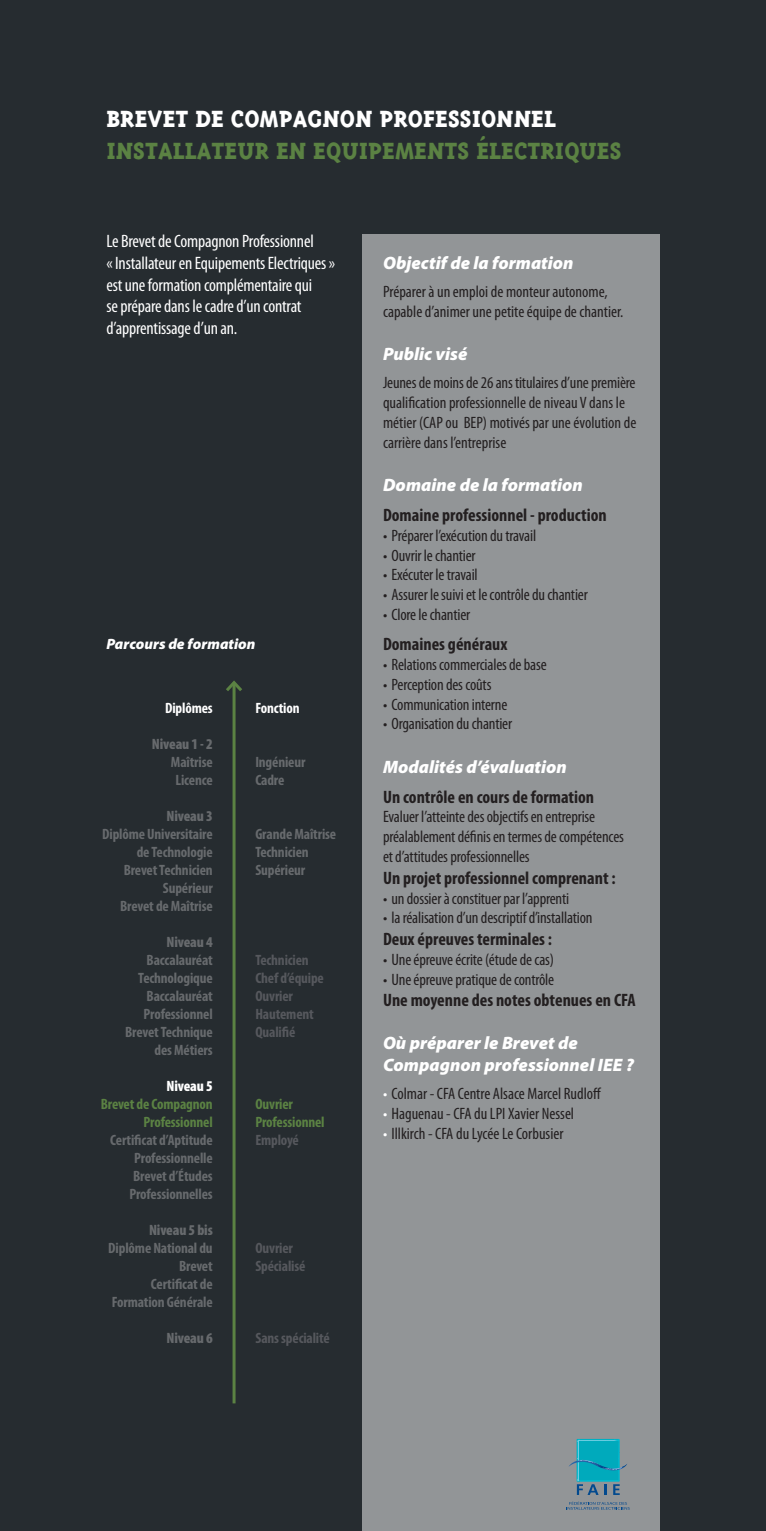
<style>
.page{position:relative;width:766px;height:1531px;background:#fff}
.page>*{position:absolute;margin:0;border:0;box-sizing:border-box;transform-origin:0 0}
.t1{font:800 27px "Triplex Serif";color:#5b8243;scale:.95 1}
.t2{font:800 27px "Triplex Serif";color:#fff;scale:.95 1}
.t3{font:700 condensed 18px "Myriad Pro";color:#231f20}
.t4{font:condensed 18px/21.6px "Myriad Pro";letter-spacing:-.01em;color:#fff}
.t5{font:italic 900 18px/21.6px "Myriad Pro";color:#fff}
.t6{font:condensed 16.5px/19.8px "Myriad Pro";letter-spacing:-.01em;color:#231f20}
.t7{font:700 condensed 15px/18px "Myriad Pro";letter-spacing:-.01em;color:#676a6d;text-align:right}
.t8{font:700 condensed 15px/18px "Myriad Pro";letter-spacing:-.01em;color:#56585d}
.t9{font:700 condensed 15px/18px "Myriad Pro";letter-spacing:-.01em;color:#5b8243;text-align:right}
.t10{font:900 condensed 15px "Myriad Pro";letter-spacing:-.01em;color:#676a6d}
.t11{font:italic 900 15px "Myriad Pro";color:#fff}
.t12{font:700 condensed 15px "Myriad Pro";letter-spacing:-.01em;color:#fff}
.t13{font:900 condensed 15px "Myriad Pro";letter-spacing:-.01em;color:#fff}
.s1{color:#fff}
</style>
<div class="page">
<div style="left:0;top:0;width:765px;height:1531px;background:#262c30"></div>
<div style="left:361px;top:234px;width:298px;height:1297px;background:#929597"></div>
<svg style="left:566px;top:1501px;width:63px;height:8px"></svg>
<svg style="left:569px;top:1439px;width:58px;height:56px"></svg>
<hr style="left:232px;top:683px;width:3px;height:720px;background:#5b8243">
<svg style="left:226px;top:680px;width:16px;height:14px"></svg>
<h1 class="t2" style="left:106px;top:103px;width:461px">BREVET DE COMPAGNON PROFESSIONNEL</h1>
<h1 class="t1" style="left:106px;top:135px;width:15px">INST</h1>
<h1 class="t1" style="left:158px;top:135px;width:299px">ALLATEUR EN EQUIPEMENTS</h1>
<h1 class="t1" style="left:476px;top:135px;width:152px">ÉLECTRIQUES</h1>
<p class="t4" style="left:106px;top:230px;width:230px">Le BrevetdeCompagnon Professionnel<br>« Installateuren EquipementsElectriques » estuneformation complémentairequi sepréparedanslecadred’un contrat d’apprentissaged’un an.</p>
<p class="t11" style="left:106px;top:634px;width:151px">Parcours de formation</p>
<p class="t12" style="left:165px;top:698px;width:49px">Diplômes</p>
<p class="t10" style="left:152px;top:734px;width:62px">Niveau 1 - 2</p>
<p class="t7" style="left:171px;top:753px;width:43px;text-align:center">Maîtrise<br>Licence</p>
<p class="t10" style="left:166px;top:806px;width:48px">Niveau 3</p>
<p class="t7" style="left:102px;top:825px;width:112px">Diplôme Universitaire de Technologie<br>Brevet Technicien<br>Supérieur<br>Brevet de Maîtrise</p>
<p class="t10" style="left:166px;top:932px;width:48px">Niveau 4</p>
<p class="t7" style="left:125px;top:951px;width:89px">Baccalauréat<br>Technologique<br>Baccalauréat<br>Professionnel<br>Brevet Technique des Métiers</p>
<p class="t13" style="left:166px;top:1076px;width:48px">Niveau 5</p>
<p class="t9" style="left:101px;top:1095px;width:113px">Brevet de Compagnon<br>Professionnel</p>
<p class="t7" style="left:110px;top:1131px;width:104px">Certificat d’Aptitude<br>Professionnelle<br>Brevet d’Études<br>Professionnelles</p>
<p class="t10" style="left:149px;top:1220px;width:65px">Niveau 5 bis</p>
<p class="t7" style="left:108px;top:1239px;width:106px">Diplôme National du<br>Brevet<br>Certificat de<br>Formation Générale</p>
<p class="t10" style="left:166px;top:1328px;width:48px">Niveau 6</p>
<p class="t12" style="left:255px;top:698px;width:46px">Fonction</p>
<p class="t7" style="left:255px;top:753px;width:52px;text-align:left">Ingénieur<br>Cadre</p>
<p class="t7" style="left:255px;top:825px;width:82px;text-align:left">Grande Maîtrise<br>Technicien<br>Supérieur</p>
<p class="t8" style="left:255px;top:951px;width:70px">Technicien<br>Chef d’équipe<br>Ouvrier<br>Hautement<br>Qualifié</p>
<p class="t9" style="left:255px;top:1095px;width:71px;text-align:left">Ouvrier<br>Professionnel</p>
<p class="t8" style="left:255px;top:1131px;width:45px">Employé</p>
<p class="t8" style="left:255px;top:1239px;width:52px">Ouvrier<br>Spécialisé</p>
<p class="t8" style="left:255px;top:1329px;width:76px">Sans spécialité</p>
<p class="t5" style="left:383px;top:251px;width:192px">Objectif de la formation</p>
<p class="t6" style="left:383px;top:281px;width:242px">Préparer à un emploi de monteur autonome, capable d’animer une petite équipe de chantier.</p>
<p class="t5" style="left:383px;top:342px;width:86px">Public visé</p>
<p class="t6" style="left:383px;top:373px;width:255px">Jeunesdemoinsde26anstitulairesd’unepremière qualification professionnelle de niveau V dans le métier (CAP ou BEP) motivés par une évolution de carrière dans l’entreprise</p>
<p class="t5" style="left:383px;top:473px;width:201px">Domaine de la formation</p>
<p class="t3" style="left:383px;top:504px;width:225px">Domaine professionnel - production</p>
<p class="t6" style="left:383px;top:525px;width:155px">• Préparer l’exécution dutravail</p>
<p class="t6" style="left:383px;top:545px;width:94px">• Ouvrir lechantier</p>
<p class="t6" style="left:383px;top:565px;width:96px">• Exécuter letravail</p>
<p class="t6" style="left:383px;top:585px;width:206px">• Assurer lesuiviet lecontrôleduchantier</p>
<p class="t6" style="left:383px;top:604px;width:89px">• Clorelechantier</p>
<p class="t3" style="left:383px;top:633px;width:126px">Domaines généraux</p>
<p class="t6" style="left:383px;top:654px;width:165px">• Relationscommercialesdebase</p>
<p class="t6" style="left:383px;top:674px;width:110px">• Perception descoûts</p>
<p class="t6" style="left:383px;top:694px;width:126px">• Communication interne</p>
<p class="t6" style="left:383px;top:714px;width:131px">• Organisation duchantier</p>
<p class="t5" style="left:383px;top:755px;width:185px">Modalités d’évaluation</p>
<p class="t3" style="left:383px;top:785px;width:213px">Un contrôle en cours de formation</p>
<p class="t6" style="left:383px;top:807px;width:242px">Evaluer l’atteintedesobjectifsen entreprise préalablementdéfinisen termesdecompétences etd’attitudesprofessionnelles</p>
<p class="t3" style="left:383px;top:866px;width:234px">Un projet professionnel comprenant :</p>
<p class="t6" style="left:383px;top:888px;width:187px">• un dossieràconstituerpar l’apprenti</p>
<p class="t6" style="left:383px;top:908px;width:211px">• laréalisation d’un descriptifd’installation</p>
<p class="t3" style="left:383px;top:927px;width:170px">Deux épreuves terminales :</p>
<p class="t6" style="left:383px;top:949px;width:172px">• Uneépreuveécrite(étudedecas)</p>
<p class="t6" style="left:383px;top:969px;width:173px">• Uneépreuvepratiquedecontrôle</p>
<p class="t3" style="left:383px;top:989px;width:254px">Une moyenne des notes obtenues en CFA</p>
<p class="t5" style="left:383px;top:1032px;width:252px">Où préparer le Brevet de<br>Compagnon professionnel IEE ?</p>
<p class="t6" style="left:383px;top:1083px;width:220px"><span class="s1">•</span> Colmar - CFA Centre Alsace Marcel Rudloff</p>
<p class="t6" style="left:383px;top:1103px;width:192px"><span class="s1">•</span> Haguenau - CFA du LPI Xavier Nessel</p>
<p class="t6" style="left:383px;top:1123px;width:182px"><span class="s1">•</span> Illkirch - CFA du Lycée Le Corbusier</p>
</div>
